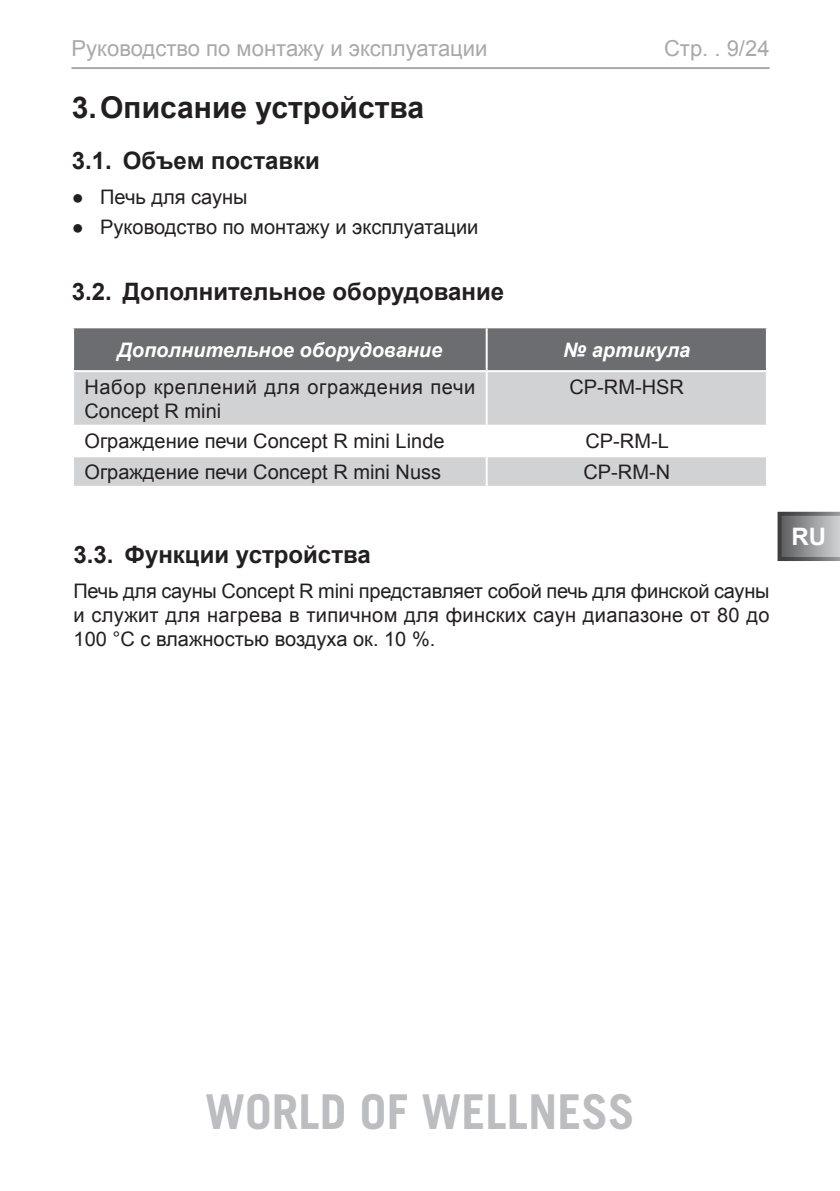
<style>
.page{position:relative;width:840px;height:1191px;background:#fff}
.page>*{position:absolute;margin:0;border:0;box-sizing:border-box;transform-origin:0 0}
.t1{font:700 48px "Trade Gothic LT";color:#bcbdc0}
.t2{font:700 30px "Arial";color:#231f20}
.t3{font:700 24px "Arial";color:#231f20}
.t4{font:700 24px "Arial";color:#fff}
.t5{font:22px "Arial";color:#a8a9ad}
.t6{font:20px/24px "Arial";color:#231f20;text-align:justify}
.t7{font:20px/24px "Arial";letter-spacing:.03em;color:#231f20}
.t8{font:italic 700 20px "Arial";color:#fff}
</style>
<div class="page">
<svg style="left:777px;top:512px;width:62px;height:49px"></svg>
<hr style="left:71px;top:67px;width:698px;height:2px;background:#a8a9ad">
<div style="left:74px;top:328px;width:691px;height:42px;background:#6c6d70"></div>
<div style="left:74px;top:372px;width:691px;height:114px;background:#d1d2d4"></div>
<svg style="left:74px;top:427px;width:691px;height:28px"></svg>
<hr style="left:485px;top:328px;width:2px;height:42px;background:#fff">
<hr style="left:485px;top:372px;width:2px;height:53px;background:#fff">
<hr style="left:72px;top:425px;width:414px;height:2px;background:#fff">
<hr style="left:485px;top:427px;width:2px;height:28px;background:#fff">
<hr style="left:486px;top:425px;width:281px;height:2px;background:#fff">
<hr style="left:72px;top:455px;width:414px;height:2px;background:#fff">
<hr style="left:485px;top:457px;width:2px;height:29px;background:#fff">
<hr style="left:486px;top:455px;width:281px;height:2px;background:#fff">
<p class="t5" style="left:71px;top:33px;width:417px">Руководство по монтажу и эксплуатации</p>
<p class="t5" style="left:663px;top:33px;width:107px">Стр. . 9/24</p>
<h2 class="t2" style="left:72px;top:87px;width:354px">3.Описание устройства</h2>
<p class="t3" style="left:72px;top:144px;width:249px">3.1. Объем поставки</p>
<p class="t6" style="left:72px;top:185px;width:177px">● Печь для сауны</p>
<p class="t6" style="left:72px;top:215px;width:408px">● Руководство по монтажу и эксплуатации</p>
<p class="t3" style="left:72px;top:274px;width:433px">3.2. Дополнительное оборудование</p>
<p class="t8" style="left:117px;top:336px;width:326px">Дополнительное оборудование</p>
<p class="t8" style="left:563px;top:336px;width:128px">№ артикула</p>
<p class="t7" style="left:84px;top:374px;width:392px">Набор креплений для ограждения печи<br>Concept R mini</p>
<p class="t6" style="left:569px;top:374px;width:116px">CP-RM-HSR</p>
<p class="t6" style="left:84px;top:429px;width:361px">Ограждение печи Concept R mini Linde</p>
<p class="t6" style="left:585px;top:429px;width:85px">CP-RM-L</p>
<p class="t6" style="left:84px;top:460px;width:358px">Ограждение печи Concept R mini Nuss</p>
<p class="t6" style="left:583px;top:460px;width:88px">CP-RM-N</p>
<p class="t3" style="left:73px;top:537px;width:299px">3.3. Функции устройства</p>
<p class="t6" style="left:73px;top:579px;width:697px">Печь для сауны Concept R mini представляет собой печь для финской сауны и служит для нагрева в типичном для финских саун диапазоне от 80 до 100 °C с влажностью воздуха ок. 10 %.</p>
<p class="t4" style="left:791px;top:519px;width:36px">RU</p>
<h1 class="t1" style="left:205px;top:1082px;width:431px">WORLD OF WELLNESS</h1>
</div>
